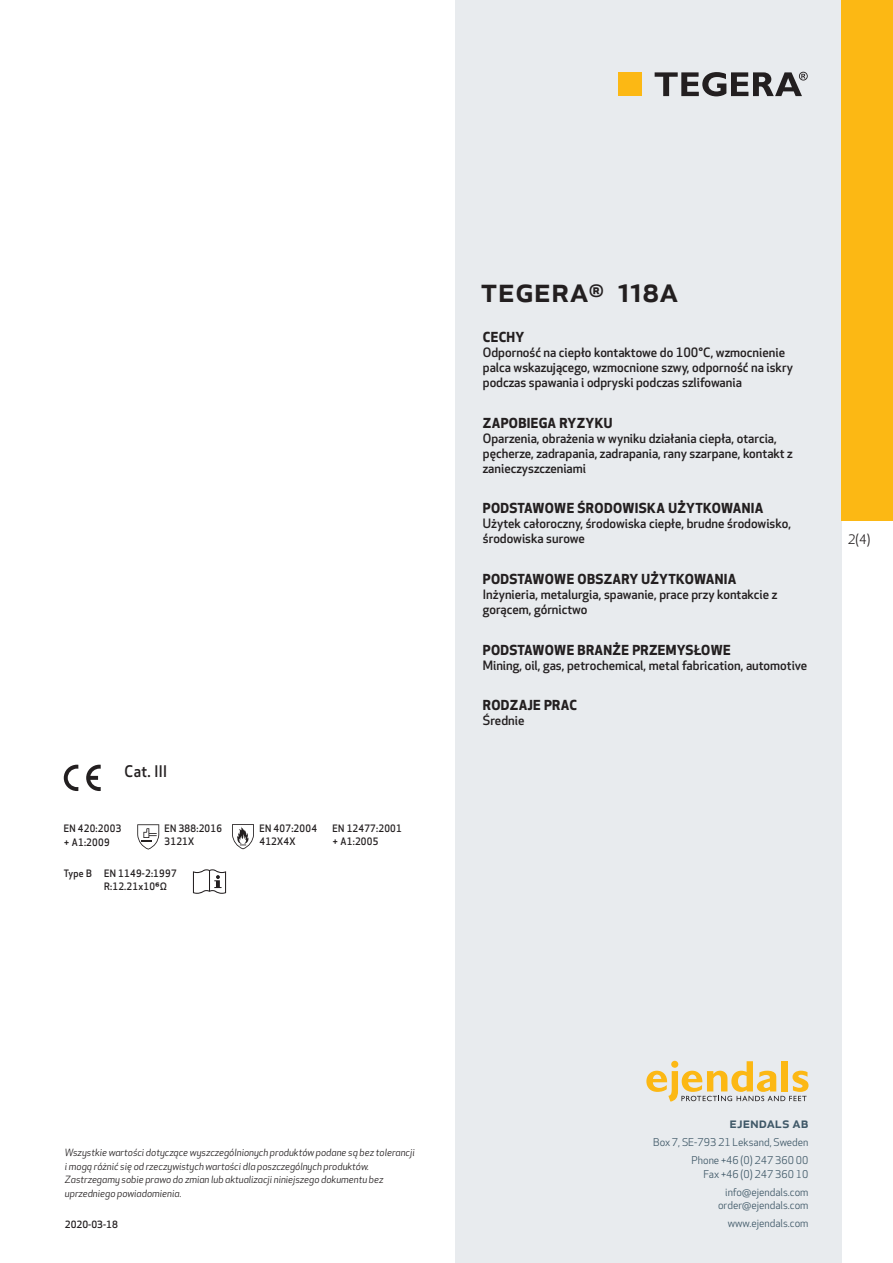
<style>
.page{position:relative;width:893px;height:1263px;background:#fff}
.page>*{position:absolute;margin:0;border:0;box-sizing:border-box;transform-origin:0 0}
.prodname{font:500 34.5px "Apex New";color:#231f20}
.Artikel{font:500 15.6px "Apex New";letter-spacing:.025em;color:#231f20;scale:.95 1}
.t1{font:500 15px "Apex New";color:#405968}
.Funktion_body{font:700 13.5px "Apex New";letter-spacing:.025em;color:#231f20}
.t2{font:12.75px "Apex New";color:#231f20}
.Funktion_body-2{font:500 12.6px/15px "Apex New";color:#231f20}
.t3{font:10.5px/18px "Apex New";color:#405968;text-align:right}
.Artikel-2{font:500 10.05px/13.2px "Apex New";letter-spacing:.025em;color:#231f20;scale:.95 1}
.t4{font:italic 9.75px/13.5px "Apex New";color:#231f20}
.Sidfot_datum{font:500 9.75px "Apex New";color:#231f20}
</style>
<div class="page">
<div style="left:455px;top:0;width:387px;height:1263px;background:#e8ebee"></div>
<svg style="left:646px;top:1061px;width:162px;height:40px"></svg>
<div style="left:842px;top:0;width:51px;height:520px;background:#fcb814"></div>
<div style="left:618px;top:72px;width:24px;height:24px;background:#fcb814"></div>
<svg style="left:655px;top:72px;width:153px;height:24px"></svg>
<svg style="left:86px;top:765px;width:15px;height:26px"></svg>
<svg style="left:64px;top:765px;width:14px;height:26px"></svg>
<svg style="left:137px;top:824px;width:22px;height:25px"></svg>
<svg style="left:232px;top:824px;width:22px;height:25px"></svg>
<svg style="left:193px;top:869px;width:33px;height:25px"></svg>
<p class="Artikel" style="left:125px;top:761px;width:46px">Cat. III</p>
<p class="Artikel-2" style="left:64px;top:822px;width:62px">EN 420:2003 + A1:2009</p>
<p class="Artikel-2" style="left:165px;top:822px;width:62px">EN 388:2016<br>3121X</p>
<p class="Artikel-2" style="left:259px;top:821px;width:62px">EN 407:2004<br>412X4X</p>
<p class="Artikel-2" style="left:333px;top:821px;width:75px">EN 12477:2001 + A1:2005</p>
<p class="Artikel-2" style="left:64px;top:867px;width:31px">Type B</p>
<p class="Artikel-2" style="left:104px;top:867px;width:78px">EN 1149-2:1997<br>R:12.21x10⁶Ω</p>
<p class="prodname" style="left:480px;top:266px;width:199px">TEGERA<sup>®</sup> 118A</p>
<p class="Funktion_body" style="left:483px;top:327px;width:43px">CECHY</p>
<p class="Funktion_body-2" style="left:483px;top:345px;width:312px">Odporność na ciepło kontaktowe do 100°C, wzmocnienie palca wskazującego, wzmocnione szwy, odporność na iskry podczas spawania i odpryski podczas szlifowania</p>
<p class="Funktion_body" style="left:483px;top:413px;width:131px">ZAPOBIEGA RYZYKU</p>
<p class="Funktion_body-2" style="left:483px;top:430px;width:311px">Oparzenia, obrażenia w wyniku działania ciepła, otarcia, pęcherze, zadrapania, zadrapania, rany szarpane, kontakt z zanieczyszczeniami</p>
<p class="Funktion_body" style="left:483px;top:498px;width:282px">PODSTAWOWE ŚRODOWISKA UŻYTKOWANIA</p>
<p class="Funktion_body-2" style="left:483px;top:516px;width:310px">Użytek całoroczny, środowiska ciepłe, brudne środowisko, środowiska surowe</p>
<p class="Funktion_body" style="left:483px;top:569px;width:255px">PODSTAWOWE OBSZARY UŻYTKOWANIA</p>
<p class="Funktion_body-2" style="left:483px;top:586px;width:296px">Inżynieria, metalurgia, spawanie, prace przy kontakcie z gorącem, górnictwo</p>
<p class="Funktion_body" style="left:483px;top:640px;width:249px">PODSTAWOWE BRANŻE PRZEMYSŁOWE</p>
<p class="Funktion_body-2" style="left:483px;top:657px;width:326px">Mining, oil, gas, petrochemical, metal fabrication, automotive</p>
<p class="Funktion_body" style="left:483px;top:695px;width:96px">RODZAJE PRAC</p>
<p class="Funktion_body-2" style="left:483px;top:713px;width:43px">Średnie</p>
<p class="t2" style="left:848px;top:531px;width:24px">2(4)</p>
<p class="t4" style="left:65px;top:1146px;width:351px">Wszystkie wartości dotyczące wyszczególnionych produktów podane są bez tolerancji i mogą różnić się od rzeczywistych wartości dla poszczególnych produktów.<br>Zastrzegamy sobie prawo do zmian lub aktualizacji niniejszego dokumentu bez uprzedniego powiadomienia.</p>
<p class="Sidfot_datum" style="left:65px;top:1218px;width:54px">2020-03-18</p>
<p class="t1" style="left:729px;top:1113px;width:80px">ejendals ab</p>
<p class="t3" style="left:653px;top:1133px;width:157px">Box 7, SE-793 21 Leksand, Sweden<br>Phone +46 (0) 247 360 00</p>
<p class="t3" style="left:703px;top:1165px;width:107px">Fax +46 (0) 247 360 10 info@ejendals.com</p>
<p class="t3" style="left:718px;top:1196px;width:92px">order@ejendals.com</p>
<p class="t3" style="left:728px;top:1215px;width:82px">www.ejendals.com</p>
</div>
